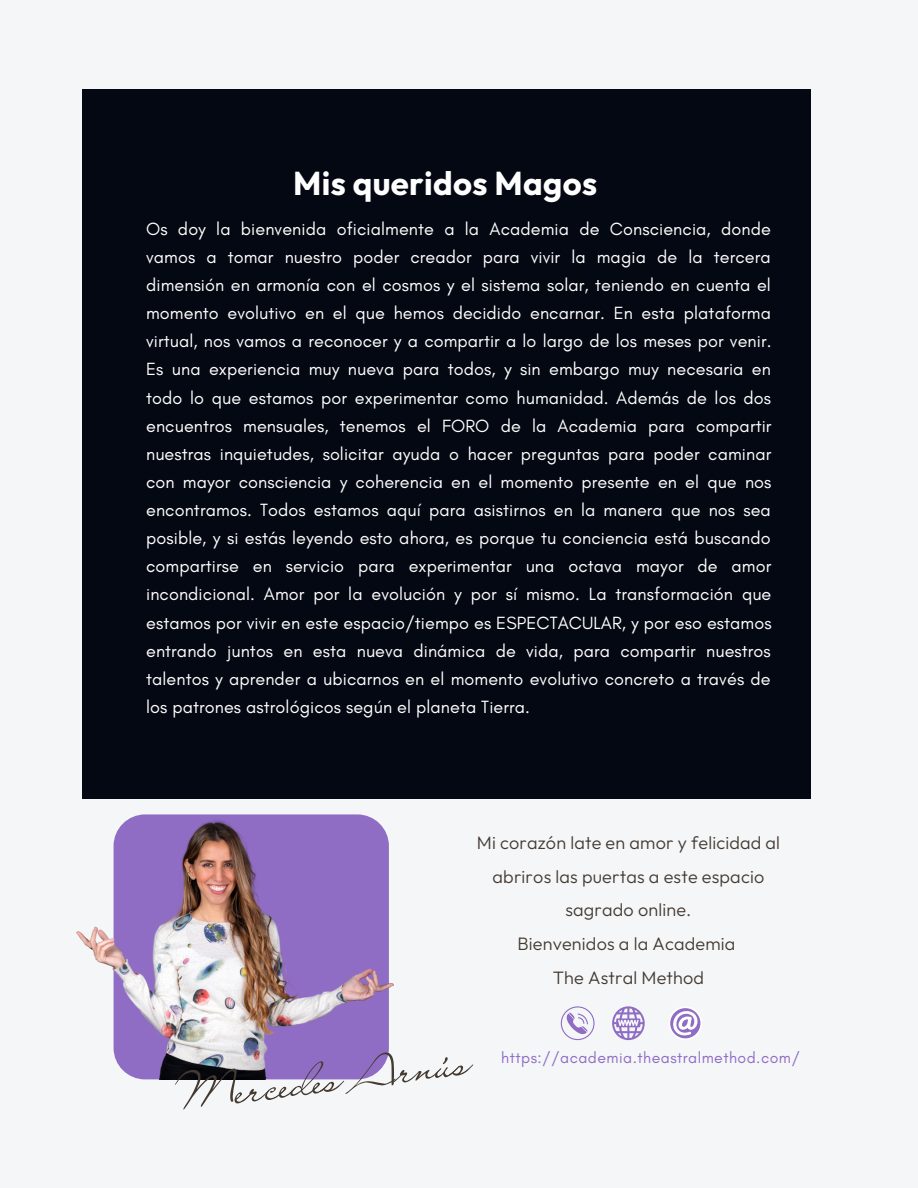
<style>
.page{position:relative;width:918px;height:1188px;background:#f5f6f8}
.page>*{position:absolute;margin:0;border:0;box-sizing:border-box;transform-origin:0 0}
.t1{font:46.2px "Liana";color:#443a31}
.t2{font:700 33px "Outfit";letter-spacing:.01em;color:#fff}
.t3{font:18px/28.2px "Glacial Indifference";letter-spacing:.005em;color:#fff;text-align:justify}
.t4{font:300 18px/33.8px "Outfit";letter-spacing:.01em;color:#443a31;text-align:center}
.t5{font:15.9px "Glacial Indifference";letter-spacing:.03em;color:#8f6dc4}
</style>
<div class="page">
<div style="left:82px;top:89px;width:729px;height:710px;background:#040812"></div>
<svg style="left:561px;top:1006px;width:34px;height:34px"></svg>
<svg style="left:612px;top:1006px;width:33px;height:34px"></svg>
<svg style="left:670px;top:1008px;width:31px;height:31px"></svg>
<img style="left:76px;top:814px;width:318px;height:266px">
<h2 class="t2" style="left:293px;top:162px;width:306px">Mis queridos Magos</h2>
<p class="t3" style="left:146px;top:214px;width:627px">Os doy la bienvenida oficialmente a la Academia de Consciencia, donde vamos a tomar nuestro poder creador para vivir la magia de la tercera dimensión en armonía con el cosmos y el sistema solar, teniendo en cuenta el momento evolutivo en el que hemos decidido encarnar. En esta plataforma virtual, nos vamos a reconocer y a compartir a lo largo de los meses por venir.<br>Es una experiencia muy nueva para todos, y sin embargo muy necesaria en todo lo que estamos por experimentar como humanidad. Además de los dos encuentros mensuales, tenemos el FORO de la Academia para compartir nuestras inquietudes, solicitar ayuda o hacer preguntas para poder caminar con mayor consciencia y coherencia en el momento presente en el que nos encontramos. Todos estamos aquí para asistirnos en la manera que nos sea posible, y si estás leyendo esto ahora, es porque tu conciencia está buscando compartirse en servicio para experimentar una octava mayor de amor incondicional. Amor por la evolución y por sí mismo. La transformación que estamos por vivir en este espacio/tiempo es ESPECTACULAR, y por eso estamos entrando juntos en esta nueva dinámica de vida, para compartir nuestros talentos y aprender a ubicarnos en el momento evolutivo concreto a través de los patrones astrológicos según el planeta Tierra.</p>
<p class="t4" style="left:477px;top:825px;width:305px">Mi corazón late en amor y felicidad al abriros las puertas a este espacio sagrado online.<br>Bienvenidos a la Academia<br>The Astral Method</p>
<h1 class="t1" style="left:171px;top:1067px;width:299px;rotate:-7deg">Mercedes Arnús</h1>
<p class="t5" style="left:501px;top:1048px;width:300px">https://academia.theastralmethod.com/</p>
</div>
